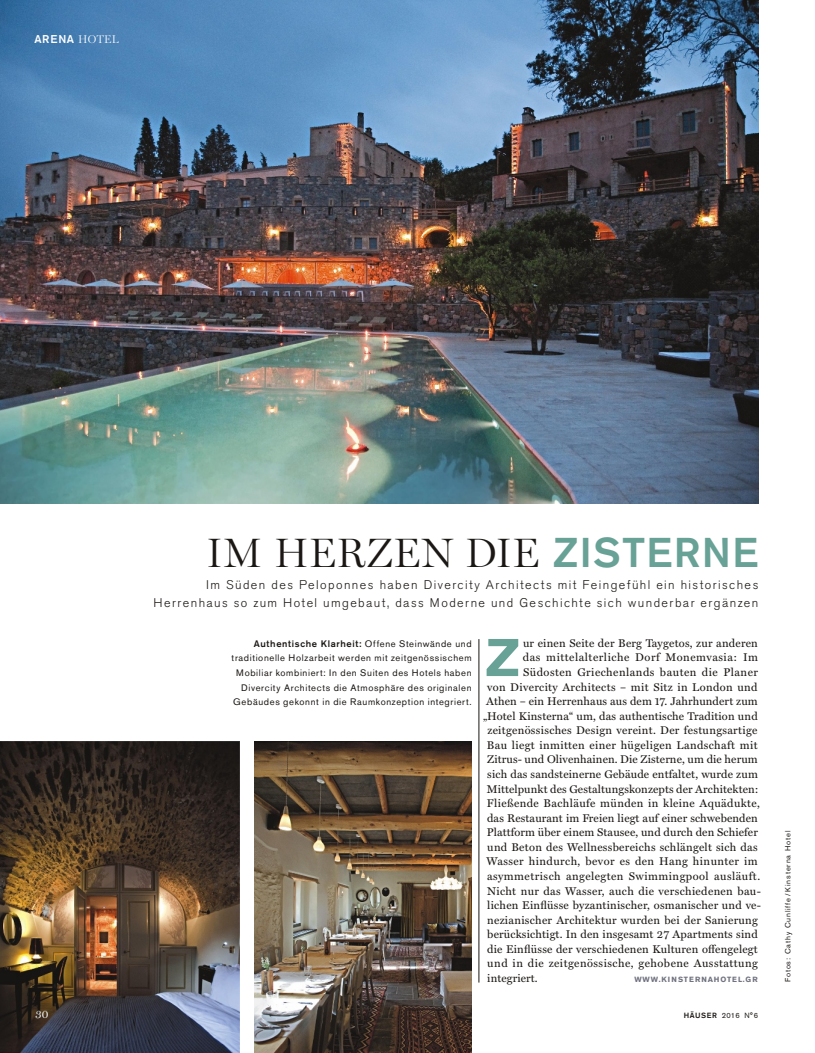
<style>
.page{position:relative;width:815px;height:1053px;background:#fff}
.page>*{position:absolute;margin:0;border:0;box-sizing:border-box;transform-origin:0 0}
.Lauftext_mit_Einzug{font:700 52.5px "Akzidenz Grotesk Pro";color:#68a196}
.Titel_2_Arena__pHL{font:300 41.25px "Miller Display";letter-spacing:.02em;color:#1b1714}
.Vorspann_10_14_3_Are{font:300 12.5px/17.9px "Akzidenz Grotesk Pro";letter-spacing:.115em;color:#1b1714;text-align:right}
.Lauftext_ohne_Einzug{font:11.25px "Miller Text";letter-spacing:.025em;color:#1b1714}
.Lauftext_ohne_Einzug-2{font:11.25px "Miller Text";letter-spacing:.045em;color:#1b1714}
.Spitzmarke__pSPM{font:500 11.25px "Akzidenz Grotesk Pro";letter-spacing:.06em;color:#fefefe}
.t1{font:300 11.25px "Miller Display";color:#fefefe}
.BU_positiv_libü__pFB{font:9.38px/14.5px "Akzidenz Grotesk Pro";letter-spacing:.07em;color:#1b1714;text-align:right}
.Fotocredit_klein__pF{font:7.5px "Akzidenz Grotesk Pro";letter-spacing:.11em;color:#1b1714}
.Lauftext_ohne_Einzug-3{font:700 7.5px "Akzidenz Grotesk Pro";letter-spacing:.12em;color:#70727f}
.s1{font-family:"Miller Display";font-weight:300}
.s2{font-family:"Akzidenz Grotesk Pro";font-weight:500;color:#68a196}
.s3{font-weight:500}
</style>
<div class="page">
<img style="left:0;top:0;width:758px;height:504px">
<img style="left:255px;top:741px;width:217px;height:311px">
<img style="left:0;top:741px;width:240px;height:311px">
<svg style="left:36px;top:1010px;width:12px;height:7px"></svg>
<hr style="left:479px;top:639px;width:1px;height:343px;background:#1b1714">
<p class="Spitzmarke__pSPM" style="left:35px;top:32px;width:86px">ARENA <span class="s1">HOTEL</span></p>
<p class="Titel_2_Arena__pHL" style="left:207px;top:529px;width:553px">IM HERZEN DIE <span class="s2">ZISTERNE</span></p>
<p class="Vorspann_10_14_3_Are" style="left:154px;top:575px;width:606px">Im Süden des Peloponnes haben Divercity Architects mit Feingefühl ein historisches<br>Herrenhaus so zum Hotel umgebaut, dass Moderne und Geschichte sich wunderbar ergänzen</p>
<p class="BU_positiv_libü__pFB" style="left:232px;top:636px;width:241px"><span class="s3">Authentische Klarheit:</span> Offene Steinwände und traditionelle Holzarbeit werden mit zeitgenössischem</p>
<p class="BU_positiv_libü__pFB" style="left:236px;top:665px;width:237px">Mobiliar kombiniert: In den Suiten des Hotels haben</p>
<p class="BU_positiv_libü__pFB" style="left:233px;top:680px;width:240px">Divercity Architects die Atmosphäre des originalen<br>Gebäudes gekonnt in die Raumkonzeption integriert.</p>
<p class="Lauftext_ohne_Einzug" style="left:523px;top:636px;width:236px">ur einen Seite der Berg Taygetos, zur anderen</p>
<p class="Lauftext_ohne_Einzug-2" style="left:523px;top:651px;width:237px">das mittelalterliche Dorf Monemvasia: Im</p>
<p class="Lauftext_ohne_Einzug" style="left:523px;top:665px;width:236px">Südosten Griechenlands bauten die Planer</p>
<p class="Lauftext_ohne_Einzug" style="left:487px;top:680px;width:272px">von Divercity Architects – mit Sitz in London und</p>
<p class="Lauftext_ohne_Einzug" style="left:486px;top:694px;width:273px">Athen – ein Herrenhaus aus dem 17. Jahrhundert zum</p>
<p class="Lauftext_ohne_Einzug" style="left:483px;top:709px;width:276px">„Hotel Kinsterna“ um, das authentische Tradition und</p>
<p class="Lauftext_ohne_Einzug" style="left:487px;top:724px;width:272px">zeitgenössisches Design vereint. Der festungsartige</p>
<p class="Lauftext_ohne_Einzug" style="left:487px;top:738px;width:272px">Bau liegt inmitten einer hügeligen Landschaft mit</p>
<p class="Lauftext_ohne_Einzug" style="left:487px;top:753px;width:272px">Zitrus- und Olivenhainen. Die Zisterne, um die herum</p>
<p class="Lauftext_ohne_Einzug" style="left:487px;top:767px;width:272px">sich das sandsteinerne Gebäude entfaltet, wurde zum</p>
<p class="Lauftext_ohne_Einzug" style="left:487px;top:782px;width:273px">Mittelpunkt des Gestaltungskonzepts der Architekten:</p>
<p class="Lauftext_ohne_Einzug" style="left:487px;top:796px;width:275px">Fließende Bachläufe münden in kleine Aquädukte,</p>
<p class="Lauftext_ohne_Einzug" style="left:487px;top:811px;width:272px">das Restaurant im Freien liegt auf einer schwebenden</p>
<p class="Lauftext_ohne_Einzug" style="left:487px;top:826px;width:273px">Plattform über einem Stausee, und durch den Schiefer</p>
<p class="Lauftext_ohne_Einzug" style="left:487px;top:840px;width:272px">und Beton des Wellnessbereichs schlängelt sich das</p>
<p class="Lauftext_ohne_Einzug" style="left:487px;top:855px;width:273px">Wasser hindurch, bevor es den Hang hinunter im</p>
<p class="Lauftext_ohne_Einzug" style="left:487px;top:869px;width:275px">asymmetrisch angelegten Swimmingpool ausläuft.</p>
<p class="Lauftext_ohne_Einzug" style="left:487px;top:884px;width:274px">Nicht nur das Wasser, auch die verschiedenen bau-</p>
<p class="Lauftext_ohne_Einzug" style="left:487px;top:898px;width:275px">lichen Einflüsse byzantinischer, osmanischer und ve-</p>
<p class="Lauftext_ohne_Einzug" style="left:487px;top:913px;width:272px">nezianischer Architektur wurden bei der Sanierung</p>
<p class="Lauftext_ohne_Einzug" style="left:487px;top:927px;width:272px">berücksichtigt. In den insgesamt 27 Apartments sind</p>
<p class="Lauftext_ohne_Einzug" style="left:487px;top:942px;width:272px">die Einflüsse der verschiedenen Kulturen offengelegt</p>
<p class="Lauftext_ohne_Einzug" style="left:487px;top:957px;width:272px">und in die zeitgenössische, gehobene Ausstattung</p>
<p class="Lauftext_ohne_Einzug" style="left:487px;top:971px;width:52px">integriert.</p>
<p class="Lauftext_ohne_Einzug-3" style="left:634px;top:974px;width:125px">WWW.KINSTERNAHOTEL.GR</p>
<p class="Lauftext_mit_Einzug" style="left:486px;top:623px;width:34px">Z</p>
<p class="t1" style="left:35px;top:1007px;width:14px">30</p>
<p class="Fotocredit_klein__pF" style="left:684px;top:1009px;width:76px"><span class="s3">HÄUSER</span> 2016 N°6</p>
<p class="Fotocredit_klein__pF" style="left:783px;top:981px;width:153px;rotate:-90deg">Fotos: Cathy Cunliffe / Kinsterna Hotel</p>
</div>
